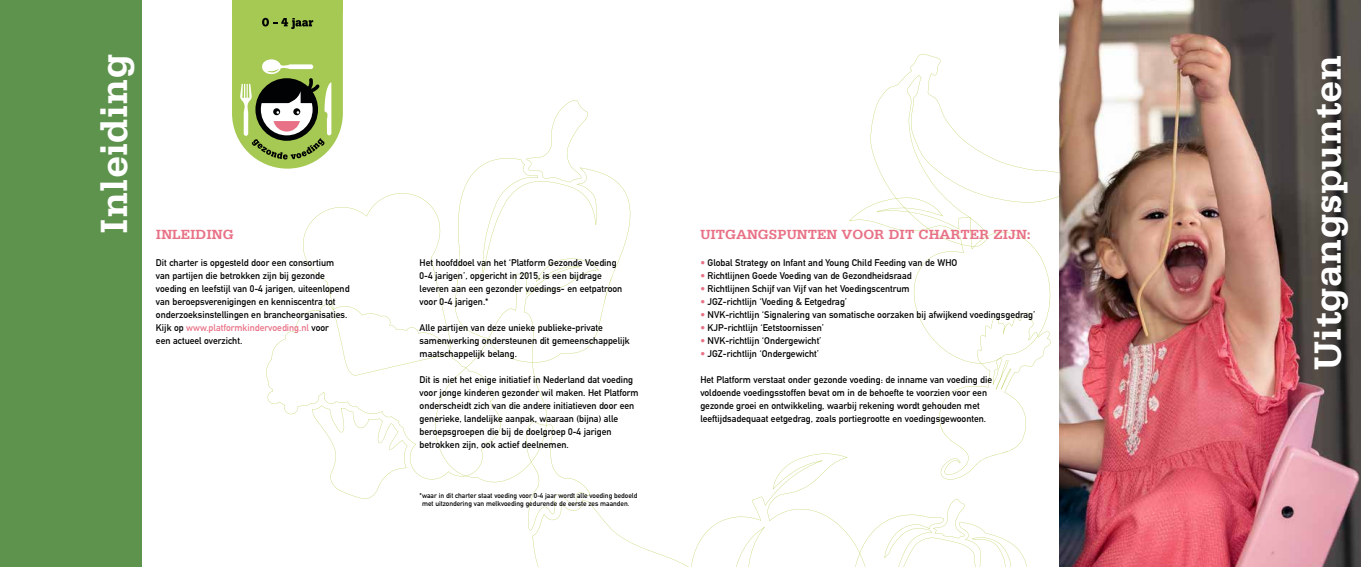
<style>
.page{position:relative;width:1361px;height:567px;background:#fff}
.page>*{position:absolute;margin:0;border:0;box-sizing:border-box;transform-origin:0 0}
.t1{font:700 40px "Serifa";color:#fff}
.t2{font:700 14px "Serifa";color:#e87186}
.t3{font:700 9.5px/13px "DIN Alternate";color:#000}
.t4{font:700 7px/8px "DIN Alternate";color:#000}
.s1{color:#e87186}
</style>
<div class="page">
<svg style="left:331px;top:481px;width:51px;height:18px"></svg>
<svg style="left:266px;top:315px;width:169px;height:166px"></svg>
<svg style="left:303px;top:193px;width:138px;height:183px"></svg>
<svg style="left:435px;top:257px;width:90px;height:226px"></svg>
<svg style="left:870px;top:54px;width:189px;height:145px"></svg>
<svg style="left:849px;top:198px;width:202px;height:146px"></svg>
<svg style="left:454px;top:158px;width:177px;height:207px"></svg>
<svg style="left:526px;top:100px;width:62px;height:82px"></svg>
<svg style="left:525px;top:313px;width:525px;height:254px"></svg>
<div style="left:0;top:0;width:142px;height:567px;background:#5e934d"></div>
<img style="left:1059px;top:0;width:302px;height:567px">
<svg style="left:232px;top:11px;width:111px;height:158px"></svg>
<div style="left:232px;top:0;width:111px;height:11px;background:#a5c952"></div>
<h1 class="t1" style="left:91px;top:234px;width:182px;rotate:-90deg">Inleiding</h1>
<h2 class="t2" style="left:156px;top:226px;width:79px">INLEIDING</h2>
<p class="t3" style="left:156px;top:255px;width:195px">Dit charter is opgesteld door een consortium van partijen die betrokken zijn bij gezonde voeding en leefstijl van 0-4 jarigen, uiteenlopend van beroepsverenigingen en kenniscentra tot onderzoeksinstellingen en brancheorganisaties.<br>Kijk op <span class="s1">www.platformkindervoeding.nl</span> voor<br>een actueel overzicht.</p>
<p class="t3" style="left:420px;top:255px;width:204px">Het hoofddoel van het ‘Platform Gezonde Voeding 0-4 jarigen’, opgericht in 2015, is een bijdrage leveren aan een gezonder voedings- en eetpatroon voor 0-4 jarigen.*</p>
<p class="t3" style="left:420px;top:320px;width:212px">Alle partijen van deze unieke publieke-private samenwerking ondersteunen dit gemeenschappelijk maatschappelijk belang.</p>
<p class="t3" style="left:420px;top:372px;width:221px">Dit is niet het enige initiatief in Nederland dat voeding voor jonge kinderen gezonder wil maken. Het Platform onderscheidt zich van die andere initiatieven door een generieke, landelijke aanpak, waaraan (bijna) alle beroepsgroepen die bij de doelgroep 0-4 jarigen betrokken zijn, ook actief deelnemen.</p>
<p class="t4" style="left:422px;top:491px;width:217px;text-indent:-2px">*waar in dit charter staat voeding voor 0-4 jaar wordt alle voeding bedoeld met uitzondering van melkvoeding gedurende de eerste zes maanden.</p>
<h2 class="t2" style="left:700px;top:226px;width:332px">UITGANGSPUNTEN VOOR DIT CHARTER ZIJN:</h2>
<p class="t3" style="left:700px;top:255px;width:258px"><span class="s1">•</span> Global Strategy on Infant and Young Child Feeding van de WHO</p>
<p class="t3" style="left:700px;top:268px;width:213px"><span class="s1">•</span> Richtlijnen Goede Voeding van de Gezondheidsraad</p>
<p class="t3" style="left:700px;top:281px;width:211px"><span class="s1">•</span> Richtlijnen Schijf van Vijf van het Voedingscentrum</p>
<p class="t3" style="left:700px;top:294px;width:148px"><span class="s1">•</span> JGZ-richtlijn ‘Voeding &amp; Eetgedrag’</p>
<p class="t3" style="left:700px;top:307px;width:337px"><span class="s1">•</span> NVK-richtlijn ‘Signalering van somatische oorzaken bij afwijkend voedingsgedrag’</p>
<p class="t3" style="left:700px;top:320px;width:125px"><span class="s1">•</span> KJP-richtlijn ‘Eetstoornissen’</p>
<p class="t3" style="left:700px;top:333px;width:123px"><span class="s1">•</span> NVK-richtlijn ‘Ondergewicht’</p>
<p class="t3" style="left:700px;top:346px;width:120px"><span class="s1">•</span> JGZ-richtlijn ‘Ondergewicht’</p>
<p class="t3" style="left:700px;top:372px;width:293px">Het Platform verstaat onder gezonde voeding: de inname van voeding die voldoende voedingsstoffen bevat om in de behoefte te voorzien voor een gezonde groei en ontwikkeling, waarbij rekening wordt gehouden met leeftijdsadequaat eetgedrag, zoals portiegrootte en voedingsgewoonten.</p>
<h1 class="t1" style="left:1304px;top:370px;width:317px;rotate:-90deg">Uitgangspunten</h1>
</div>
